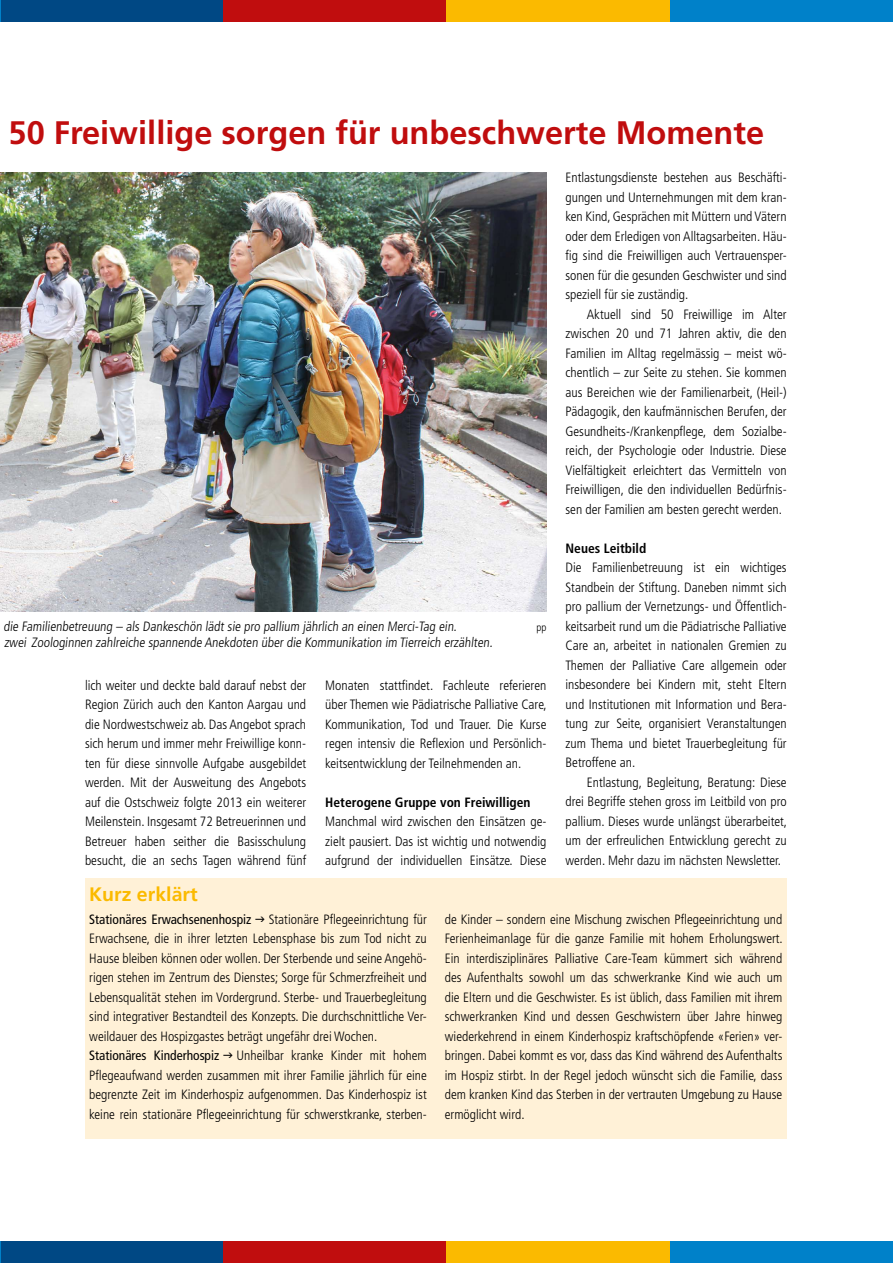
<style>
.page{position:relative;width:893px;height:1263px;background:#fff}
.page>*{position:absolute;margin:0;border:0;box-sizing:border-box;transform-origin:0 0}
.t1{font:700 32.55px "Frutiger LT Std";color:#c00d0e}
.t2{font:700 19.5px "Frutiger LT Std";color:#fbba00}
.t3{font:300 condensed 13.5px/19.5px "Frutiger LT Std";color:#000;text-align:justify}
.t4{font:condensed 13.5px "Frutiger LT Std";color:#000}
.t5{font:700 condensed 13.5px "Frutiger LT Std";color:#000}
.t6{font:300 condensed 10.8px "Frutiger LT Std";color:#000}
</style>
<div class="page">
<div style="left:0;top:0;width:223px;height:21px;background:#004884"></div>
<div style="left:223px;top:0;width:223px;height:21px;background:#c00d0e"></div>
<div style="left:446px;top:0;width:224px;height:21px;background:#fbba00"></div>
<div style="left:670px;top:0;width:223px;height:21px;background:#0081c9"></div>
<div style="left:0;top:1242px;width:223px;height:21px;background:#004884"></div>
<div style="left:223px;top:1242px;width:223px;height:21px;background:#c00d0e"></div>
<div style="left:446px;top:1242px;width:224px;height:21px;background:#fbba00"></div>
<div style="left:670px;top:1242px;width:223px;height:21px;background:#0081c9"></div>
<svg style="left:0;top:0;width:1px;height:21px"></svg>
<svg style="left:0;top:1242px;width:1px;height:21px"></svg>
<img style="left:0;top:173px;width:546px;height:439px">
<div style="left:85px;top:878px;width:702px;height:260px;background:#fff1d7"></div>
<h1 class="t1" style="left:9px;top:113px;width:757px">50 Freiwillige sorgen für unbeschwerte Momente</h1>
<p class="t3" style="left:3px;top:617px;width:457px">die Familienbetreuung – als Dankeschön lädt sie pro pallium jährlich an einen Merci-Tag ein.</p>
<p class="t6" style="left:536px;top:621px;width:12px">pp</p>
<p class="t3" style="left:4px;top:632px;width:492px">zwei Zoologinnen zahlreiche spannende Anekdoten über die Kommunikation im Tierreich erzählten.</p>
<p class="t3" style="left:85px;top:675px;width:223px">lich weiter und deckte bald darauf nebst der Region Zürich auch den Kanton Aargau und die Nordwestschweiz ab. Das Angebot sprach sich herum und immer mehr Freiwillige konn&shy;ten für diese sinnvolle Aufgabe ausgebildet werden. Mit der Ausweitung des Angebots auf die Ostschweiz folgte 2013 ein weiterer Meilenstein. Insgesamt 72 Betreuerinnen und Betreuer haben seither die Basisschulung besucht, die an sechs Tagen während fünf</p>
<p class="t3" style="left:325px;top:675px;width:223px">Monaten stattfindet. Fachleute referieren über Themen wie Pädiatrische Palliative Care, Kommunikation, Tod und Trauer. Die Kurse regen intensiv die Reflexion und Persönlich&shy;keitsentwicklung der Teilnehmenden an.</p>
<p class="t5" style="left:325px;top:794px;width:207px">Heterogene Gruppe von Freiwilligen</p>
<p class="t3" style="left:325px;top:812px;width:223px">Manchmal wird zwischen den Einsätzen ge&shy;zielt pausiert. Das ist wichtig und notwendig aufgrund der individuellen Einsätze. Diese</p>
<p class="t3" style="left:566px;top:168px;width:223px">Entlastungsdienste bestehen aus Beschäfti&shy;gungen und Unternehmungen mit dem kran&shy;ken Kind, Gesprächen mit Müttern und Vätern oder dem Erledigen von Alltagsarbeiten. Häu&shy;fig sind die Freiwilligen auch Vertrauensper&shy;sonen für die gesunden Geschwister und sind speziell für sie zuständig.</p>
<p class="t3" style="left:566px;top:305px;width:223px;text-indent:21px">Aktuell sind 50 Freiwillige im Alter zwischen 20 und 71 Jahren aktiv, die den Familien im Alltag regelmässig – meist wö&shy;chentlich – zur Seite zu stehen. Sie kommen aus Bereichen wie der Familienarbeit, (Heil-)<br>Pädagogik, den kaufmännischen Berufen, der Gesundheits-/Krankenpflege, dem Sozialbe&shy;reich, der Psychologie oder Industrie. Diese Vielfältigkeit erleichtert das Vermitteln von Freiwilligen, die den individuellen Bedürfnis&shy;sen der Familien am besten gerecht werden.</p>
<p class="t5" style="left:566px;top:540px;width:82px">Neues Leitbild</p>
<p class="t3" style="left:566px;top:558px;width:223px">Die Familienbetreuung ist ein wichtiges Standbein der Stiftung. Daneben nimmt sich pro pallium der Vernetzungs- und Öffentlich&shy;keitsarbeit rund um die Pädiatrische Palliative Care an, arbeitet in nationalen Gremien zu Themen der Palliative Care allgemein oder insbesondere bei Kindern mit, steht Eltern und Institutionen mit Information und Bera&shy;tung zur Seite, organisiert Veranstaltungen zum Thema und bietet Trauerbegleitung für Betroffene an.</p>
<p class="t3" style="left:566px;top:773px;width:223px;text-indent:21px">Entlastung, Begleitung, Beratung: Diese drei Begriffe stehen gross im Leitbild von pro pallium. Dieses wurde unlängst überarbeitet, um der erfreulichen Entwicklung gerecht zu werden. Mehr dazu im nächsten Newsletter.</p>
<h2 class="t2" style="left:89px;top:883px;width:110px">Kurz erklärt</h2>
<p class="t4" style="left:89px;top:911px;width:164px">Stationäres Erwachsenenhospiz</p>
<p class="t3" style="left:89px;top:909px;width:339px;text-indent:179px">Stationäre Pflegeeinrichtung für Erwachsene, die in ihrer letzten Lebensphase bis zum Tod nicht zu Hause bleiben können oder wollen. Der Sterbende und seine Angehö&shy;rigen stehen im Zentrum des Dienstes; Sorge für Schmerzfreiheit und Lebensqualität stehen im Vordergrund. Sterbe- und Trauerbegleitung sind integrativer Bestandteil des Konzepts. Die durchschnittliche Ver&shy;weildauer des Hospizgastes beträgt ungefähr drei Wochen.</p>
<p class="t4" style="left:89px;top:1047px;width:132px">Stationäres Kinderhospiz</p>
<p class="t3" style="left:89px;top:1046px;width:339px;text-indent:147px">Unheilbar kranke Kinder mit hohem Pflegeaufwand werden zusammen mit ihrer Familie jährlich für eine begrenzte Zeit im Kinderhospiz aufgenommen. Das Kinderhospiz ist keine rein stationäre Pflegeeinrichtung für schwerstkranke, sterben-</p>
<p class="t3" style="left:445px;top:909px;width:340px">de Kinder – sondern eine Mischung zwischen Pflegeeinrichtung und Ferienheimanlage für die ganze Familie mit hohem Erholungswert.<br>Ein interdisziplinäres Palliative Care-Team kümmert sich während des Aufenthalts sowohl um das schwerkranke Kind wie auch um die Eltern und die Geschwister. Es ist üblich, dass Familien mit ihrem schwerkranken Kind und dessen Geschwistern über Jahre hinweg wiederkehrend in einem Kinderhospiz kraftschöpfende «Ferien» ver&shy;bringen. Dabei kommt es vor, dass das Kind während des Aufenthalts im Hospiz stirbt. In der Regel jedoch wünscht sich die Familie, dass dem kranken Kind das Sterben in der vertrauten Umgebung zu Hause ermöglicht wird.</p>
</div>
